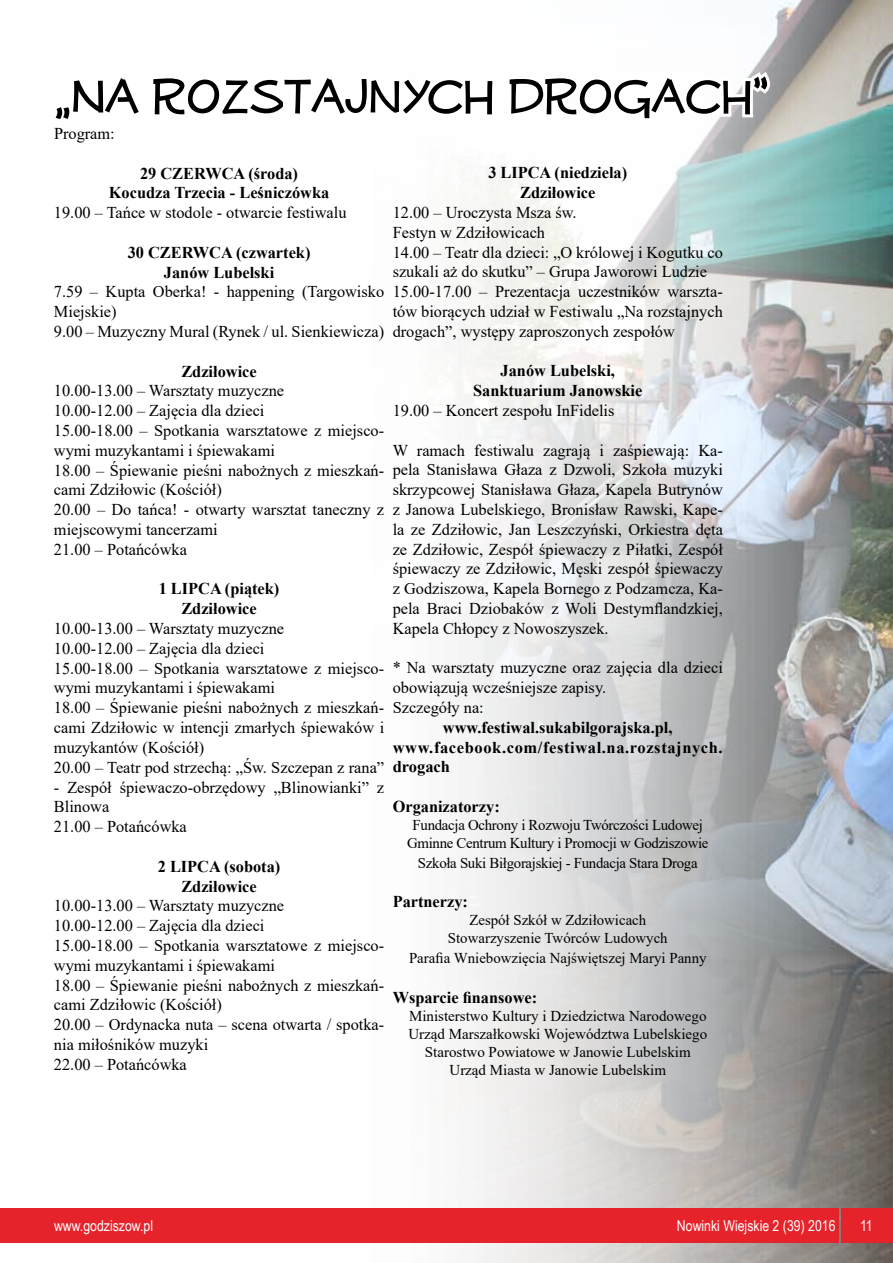
<style>
.page{position:relative;width:893px;height:1263px;background:#fff}
.page>*{position:absolute;margin:0;border:0;box-sizing:border-box;transform-origin:0 0}
.t1{font:54px "Mufferaw Rg";color:#000}
.t2{font:16.5px/19.8px "Times New Roman";color:#000}
.t3{font:700 16.5px/19.8px "Times New Roman";color:#000;text-align:center}
.t4{font:15px/18px "Times New Roman";color:#000;text-align:center}
.t5{font:15px/18px "Times New Roman";letter-spacing:-.02em;color:#000;text-align:center}
.t6{font:15px "Arial Narrow";color:#fff}
</style>
<div class="page">
<img style="left:458px;top:0;width:435px;height:1263px">
<div style="left:0;top:1208px;width:839px;height:35px;background:#e6232a"></div>
<div style="left:842px;top:1208px;width:51px;height:35px;background:#e6232a"></div>
<svg style="left:458px;top:62px;width:315px;height:64px"></svg>
<h1 class="t1" style="left:54px;top:65px;width:717px">„NA ROZSTAJNYCH DROGACH”</h1>
<p class="t2" style="left:54px;top:123px;width:62px">Program:</p>
<p class="t3" style="left:109px;top:163px;width:222px">29 CZERWCA (środa)<br>Kocudza Trzecia - Leśniczówka</p>
<p class="t2" style="left:54px;top:202px;width:294px">19.00 – Tańce w stodole - otwarcie festiwalu</p>
<p class="t3" style="left:128px;top:242px;width:184px">30 CZERWCA (czwartek)<br>Janów Lubelski</p>
<p class="t2" style="left:54px;top:281px;width:332px">7.59 – Kupta Oberka! - happening (Targowisko<br>Miejskie)<br>9.00 – Muzyczny Mural (Rynek / ul. Sienkiewicza)</p>
<p class="t3" style="left:181px;top:361px;width:77px">Zdziłowice</p>
<p class="t2" style="left:54px;top:380px;width:332px">10.00-13.00 – Warsztaty muzyczne<br>10.00-12.00 – Zajęcia dla dzieci<br>15.00-18.00 – Spotkania warsztatowe z miejsco&shy;wymi muzykantami i śpiewakami<br>18.00 – Śpiewanie pieśni nabożnych z mieszkań&shy;cami Zdziłowic (Kościół)<br>20.00 – Do tańca! - otwarty warsztat taneczny z miejscowymi tancerzami<br>21.00 – Potańcówka</p>
<p class="t3" style="left:159px;top:578px;width:122px">1 LIPCA (piątek)<br>Zdziłowice</p>
<p class="t2" style="left:54px;top:618px;width:332px">10.00-13.00 – Warsztaty muzyczne<br>10.00-12.00 – Zajęcia dla dzieci<br>15.00-18.00 – Spotkania warsztatowe z miejsco&shy;wymi muzykantami i śpiewakami<br>18.00 – Śpiewanie pieśni nabożnych z mieszkań&shy;cami Zdziłowic w intencji zmarłych śpiewaków i muzykantów (Kościół)<br>20.00 – Teatr pod strzechą: „Św. Szczepan z rana”</p>
<p class="t2" style="left:54px;top:776px;width:332px">- Zespół śpiewaczo-obrzędowy „Blinowianki” z<br>Blinowa<br>21.00 – Potańcówka</p>
<p class="t3" style="left:158px;top:856px;width:124px">2 LIPCA (sobota)<br>Zdziłowice</p>
<p class="t2" style="left:54px;top:895px;width:332px">10.00-13.00 – Warsztaty muzyczne<br>10.00-12.00 – Zajęcia dla dzieci<br>15.00-18.00 – Spotkania warsztatowe z miejsco&shy;wymi muzykantami i śpiewakami<br>18.00 – Śpiewanie pieśni nabożnych z mieszkań&shy;cami Zdziłowic (Kościół)<br>20.00 – Ordynacka nuta – scena otwarta / spotka&shy;nia miłośników muzyki<br>22.00 – Potańcówka</p>
<p class="t3" style="left:488px;top:162px;width:140px">3 LIPCA (niedziela)<br>Zdziłowice</p>
<p class="t2" style="left:393px;top:202px;width:332px">12.00 – Uroczysta Msza św.<br>Festyn w Zdziłowicach<br>14.00 – Teatr dla dzieci: „O królowej i Kogutku co szukali aż do skutku” – Grupa Jaworowi Ludzie 15.00-17.00 – Prezentacja uczestników warszta&shy;tów biorących udział w Festiwalu „Na rozstajnych drogach”, występy zaproszonych zespołów</p>
<p class="t3" style="left:473px;top:360px;width:171px">Janów Lubelski,<br>Sanktuarium Janowskie</p>
<p class="t2" style="left:393px;top:400px;width:223px">19.00 – Koncert zespołu InFidelis</p>
<p class="t2" style="left:393px;top:440px;width:332px;text-align:justify">W ramach festiwalu zagrają i zaśpiewają: Ka&shy;pela Stanisława Głaza z Dzwoli, Szkoła muzyki skrzypcowej Stanisława Głaza, Kapela Butrynów z Janowa Lubelskiego, Bronisław Rawski, Kape&shy;la ze Zdziłowic, Jan Leszczyński, Orkiestra dęta ze Zdziłowic, Zespół śpiewaczy z Piłatki, Zespół śpiewaczy ze Zdziłowic, Męski zespół śpiewaczy z Godziszowa, Kapela Bornego z Podzamcza, Ka&shy;pela Braci Dziobaków z Woli Destymflandzkiej, Kapela Chłopcy z Nowoszyszek.</p>
<p class="t2" style="left:393px;top:657px;width:332px">* Na warsztaty muzyczne oraz zajęcia dla dzieci obowiązują wcześniejsze zapisy.<br>Szczegóły na:</p>
<p class="t3" style="left:393px;top:717px;width:332px;text-align:left;text-indent:50px">www.festiwal.sukabilgorajska.pl, www.facebook.com/festiwal.na.rozstajnych. drogach</p>
<p class="t3" style="left:393px;top:796px;width:109px">Organizatorzy:</p>
<p class="t5" style="left:407px;top:815px;width:303px">Fundacja Ochrony i Rozwoju Twórczości Ludowej<br>Gminne Centrum Kultury i Promocji w Godziszowie</p>
<p class="t5" style="left:418px;top:853px;width:281px">Szkoła Suki Biłgorajskiej - Fundacja Stara Droga</p>
<p class="t3" style="left:393px;top:891px;width:77px">Partnerzy:</p>
<p class="t4" style="left:448px;top:911px;width:221px">Zespół Szkół w Zdziłowicach<br>Stowarzyszenie Twórców Ludowych</p>
<p class="t4" style="left:409px;top:949px;width:299px">Parafia Wniebowzięcia Najświętszej Maryi Panny</p>
<p class="t3" style="left:393px;top:987px;width:146px">Wsparcie finansowe:</p>
<p class="t4" style="left:408px;top:1006px;width:300px">Ministerstwo Kultury i Dziedzictwa Narodowego Urząd Marszałkowski Województwa Lubelskiego Starostwo Powiatowe w Janowie Lubelskim Urząd Miasta w Janowie Lubelskim</p>
<p class="t6" style="left:54px;top:1215px;width:101px">www.godziszow.pl</p>
<p class="t6" style="left:677px;top:1215px;width:160px">Nowinki Wiejskie 2 (39) 2016</p>
<p class="t6" style="left:860px;top:1215px;width:14px">11</p>
</div>
